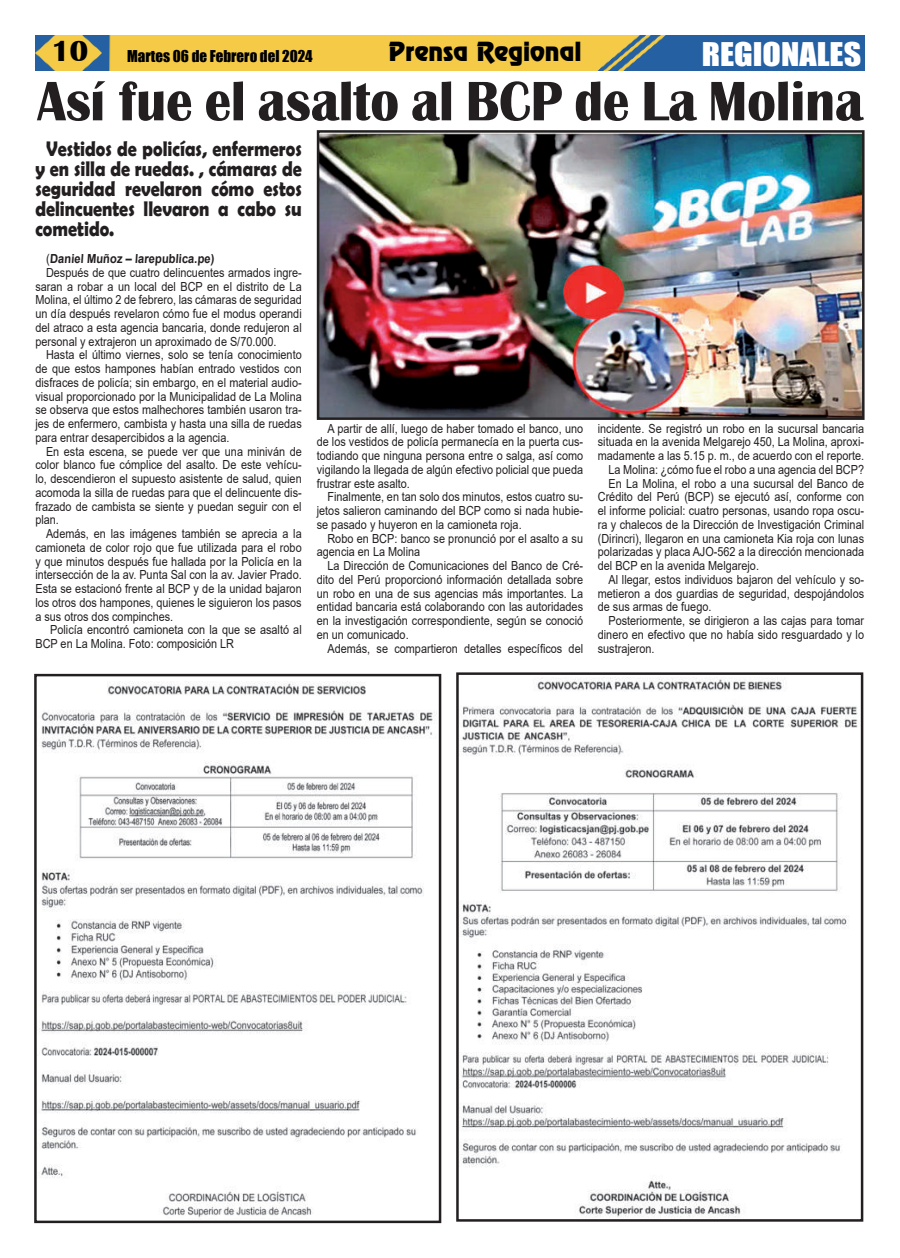
<style>
.page{position:relative;width:900px;height:1258px;background:#fff}
.page>*{position:absolute;margin:0;border:0;box-sizing:border-box;transform-origin:0 0}
.t1{font:700 57.62px "Britannic";color:#231f20;scale:.92 1}
.t2{font:30px "Impact";color:#fff;scale:1.13 1}
.t3{font:700 30px "Britannic";color:#000}
.t4{font:23.75px "Renfrew Normal";color:#000}
.t5{font:700 21.25px/20px "Berlin Sans FB Demi";color:#231f20;text-align:justify;scale:.85 1}
.t6{font:15px "Impact";color:#000}
.t7{font:12.5px/13.8px "Arial";color:#231f20;text-align:justify;scale:.87 1}
.t8{font:700 12.5px "Arial";color:#231f20;scale:.9 1}
.s1{font-weight:400}
</style>
<div class="page">
<img style="left:35px;top:35px;width:830px;height:36px">
<img style="left:321px;top:134px;width:540px;height:282px">
<div style="left:317px;top:130px;width:548px;height:290px;border:3px solid #231f20"></div>
<img style="left:39px;top:681px;width:398px;height:537px">
<div style="left:34px;top:674px;width:407px;height:549px;border:3px solid #231f20"></div>
<img style="left:460px;top:678px;width:398px;height:540px">
<div style="left:456px;top:672px;width:407px;height:550px;border:3px solid #231f20"></div>
<h2 class="t3" style="left:52px;top:36px;width:38px">10</h2>
<p class="t6" style="left:127px;top:49px;width:187px">Martes 06 de Febrero del 2024</p>
<h3 class="t4" style="left:389px;top:41px;width:194px">Prensa Regional</h3>
<h2 class="t2" style="left:702px;top:40px;width:143px">REGIONALES</h2>
<h1 class="t1" style="left:37px;top:71px;width:899px">Así fue el asalto al BCP de La Molina</h1>
<h3 class="t5" style="left:35px;top:139px;width:315px;text-indent:11px">Vestidos de policías, enfermeros y en silla de ruedas. , cámaras de seguridad revelaron cómo estos delincuentes llevaron a cabo su cometido.</h3>
<p class="t8" style="left:46px;top:254px;width:189px"><span class="s1">(</span>Daniel Muñoz – larepublica.pe)</p>
<p class="t7" style="left:46px;top:267px;width:295px">Después de que cuatro delincuentes armados ingre-</p>
<p class="t7" style="left:35px;top:279px;width:308px">saran a robar a un local del BCP en el distrito de La</p>
<p class="t7" style="left:35px;top:294px;width:308px">Molina, el último 2 de febrero, las cámaras de seguridad</p>
<p class="t7" style="left:35px;top:308px;width:308px">un día después revelaron cómo fue el modus operandi</p>
<p class="t7" style="left:35px;top:322px;width:308px">del atraco a esta agencia bancaria, donde redujeron al</p>
<p class="t7" style="left:35px;top:334px;width:279px">personal y extrajeron un aproximado de S/70.000.</p>
<p class="t7" style="left:46px;top:348px;width:295px">Hasta el último viernes, solo se tenía conocimiento</p>
<p class="t7" style="left:35px;top:363px;width:308px">de que estos hampones habían entrado vestidos con</p>
<p class="t7" style="left:35px;top:377px;width:308px">disfraces de policía; sin embargo, en el material audio-</p>
<p class="t7" style="left:35px;top:390px;width:308px">visual proporcionado por la Municipalidad de La Molina</p>
<p class="t7" style="left:35px;top:404px;width:308px">se observa que estos malhechores también usaron tra-</p>
<p class="t7" style="left:35px;top:418px;width:308px">jes de enfermero, cambista y hasta una silla de ruedas</p>
<p class="t7" style="left:35px;top:432px;width:225px">para entrar desapercibidos a la agencia.</p>
<p class="t7" style="left:46px;top:445px;width:295px">En esta escena, se puede ver que una miniván de</p>
<p class="t7" style="left:35px;top:459px;width:308px">color blanco fue cómplice del asalto. De este vehícu-</p>
<p class="t7" style="left:35px;top:473px;width:308px">lo, descendieron el supuesto asistente de salud, quien</p>
<p class="t7" style="left:35px;top:487px;width:308px">acomoda la silla de ruedas para que el delincuente dis-</p>
<p class="t7" style="left:35px;top:500px;width:308px">frazado de cambista se siente y puedan seguir con el</p>
<p class="t7" style="left:35px;top:514px;width:29px">plan.</p>
<p class="t7" style="left:46px;top:528px;width:295px">Además, en las imágenes también se aprecia a la</p>
<p class="t7" style="left:35px;top:542px;width:308px">camioneta de color rojo que fue utilizada para el robo</p>
<p class="t7" style="left:35px;top:555px;width:308px">y que minutos después fue hallada por la Policía en la</p>
<p class="t7" style="left:35px;top:568px;width:308px">intersección de la av. Punta Sal con la av. Javier Prado.</p>
<p class="t7" style="left:35px;top:582px;width:308px">Esta se estacionó frente al BCP y de la unidad bajaron</p>
<p class="t7" style="left:35px;top:597px;width:308px">los otros dos hampones, quienes le siguieron los pasos</p>
<p class="t7" style="left:35px;top:610px;width:160px">a sus otros dos compinches.</p>
<p class="t7" style="left:50px;top:624px;width:291px">Policía encontró camioneta con la que se asaltó al</p>
<p class="t7" style="left:35px;top:637px;width:230px">BCP en La Molina. Foto: composición LR</p>
<p class="t7" style="left:598px;top:421px;width:308px">incidente. Se registró un robo en la sucursal bancaria</p>
<p class="t7" style="left:598px;top:436px;width:308px">situada en la avenida Melgarejo 450, La Molina, aproxi-</p>
<p class="t7" style="left:598px;top:450px;width:308px">madamente a las 5.15 p. m., de acuerdo con el reporte.</p>
<p class="t7" style="left:608px;top:462px;width:295px">La Molina: ¿cómo fue el robo a una agencia del BCP?</p>
<p class="t7" style="left:608px;top:476px;width:295px">En La Molina, el robo a una sucursal del Banco de</p>
<p class="t7" style="left:598px;top:490px;width:308px">Crédito del Perú (BCP) se ejecutó así, conforme con</p>
<p class="t7" style="left:598px;top:505px;width:308px">el informe policial: cuatro personas, usando ropa oscu-</p>
<p class="t7" style="left:598px;top:517px;width:308px">ra y chalecos de la Dirección de Investigación Criminal</p>
<p class="t7" style="left:598px;top:532px;width:308px">(Dirincri), llegaron en una camioneta Kia roja con lunas</p>
<p class="t7" style="left:598px;top:545px;width:308px">polarizadas y placa AJO-562 a la dirección mencionada</p>
<p class="t7" style="left:598px;top:559px;width:187px">del BCP en la avenida Melgarejo.</p>
<p class="t7" style="left:608px;top:574px;width:295px">Al llegar, estos individuos bajaron del vehículo y so-</p>
<p class="t7" style="left:598px;top:587px;width:308px">metieron a dos guardias de seguridad, despojándolos</p>
<p class="t7" style="left:598px;top:601px;width:132px">de sus armas de fuego.</p>
<p class="t7" style="left:608px;top:615px;width:295px">Posteriormente, se dirigieron a las cajas para tomar</p>
<p class="t7" style="left:598px;top:629px;width:308px">dinero en efectivo que no había sido resguardado y lo</p>
<p class="t7" style="left:598px;top:642px;width:67px">sustrajeron.</p>
<p class="t7" style="left:317px;top:422px;width:308px;text-indent:11px">A partir de allí, luego de haber tomado el banco, uno de los vestidos de policía permanecía en la puerta cus&shy;todiando que ninguna persona entre o salga, así como vigilando la llegada de algún efectivo policial que pueda frustrar este asalto.</p>
<p class="t7" style="left:317px;top:490px;width:308px;text-indent:11px">Finalmente, en tan solo dos minutos, estos cuatro su&shy;jetos salieron caminando del BCP como si nada hubie&shy;se pasado y huyeron en la camioneta roja.</p>
<p class="t7" style="left:317px;top:531px;width:308px;text-indent:11px">Robo en BCP: banco se pronunció por el asalto a su agencia en La Molina</p>
<p class="t7" style="left:317px;top:559px;width:308px;text-indent:11px">La Dirección de Comunicaciones del Banco de Cré&shy;dito del Perú proporcionó información detallada sobre un robo en una de sus agencias más importantes. La entidad bancaria está colaborando con las autoridades en la investigación correspondiente, según se conoció en un comunicado.</p>
<p class="t7" style="left:327px;top:641px;width:295px">Además, se compartieron detalles específicos del</p>
</div>
